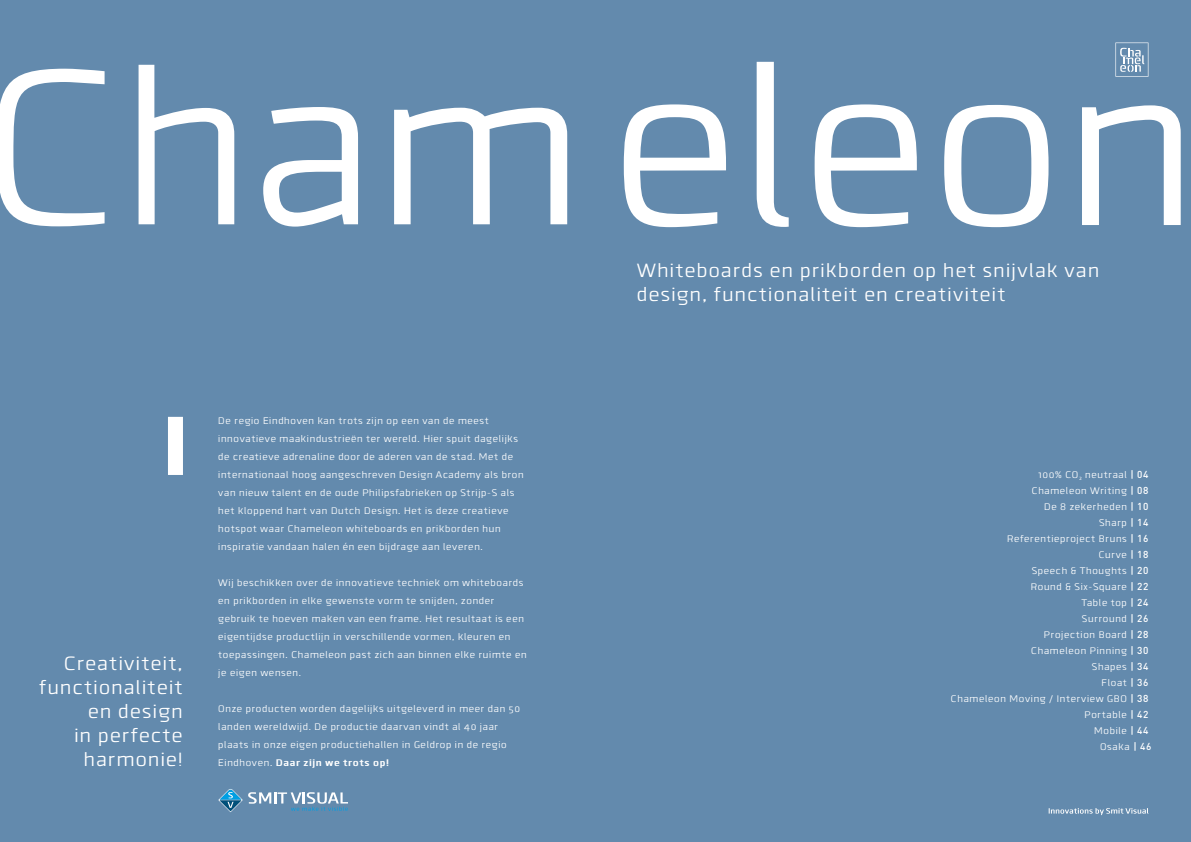
<style>
.page{position:relative;width:1191px;height:842px;background:#fff}
.page>*{position:absolute;margin:0;border:0;box-sizing:border-box;transform-origin:0 0}
.t1{font:300 20px/24px "Clio XS Light";letter-spacing:.05em;color:#fff;text-align:right}
.t2{font:300 10px/16px "Clio XS Light";letter-spacing:.05em;color:#fff}
.t3{font:700 10px "Clio XS Bold";letter-spacing:.05em;color:#fff}
.s1{font-family:"Clio XS Light";font-weight:300}
.s2{font-family:"DIN Pro";font-weight:500}
</style>
<div class="page">
<div style="left:595px;top:0;width:596px;height:842px;background:#638aad"></div>
<div style="left:0;top:0;width:601px;height:842px;background:#638aad"></div>
<div style="left:168px;top:417px;width:15px;height:58px;background:#fff"></div>
<svg style="left:218px;top:789px;width:130px;height:23px"></svg>
<svg style="left:0;top:65px;width:567px;height:162px"></svg>
<svg style="left:624px;top:62px;width:556px;height:165px"></svg>
<svg style="left:1048px;top:808px;width:100px;height:7px"></svg>
<svg style="left:1115px;top:43px;width:33px;height:34px"></svg>
<h1 class="t1" style="left:39px;top:652px;width:145px">Creativiteit, functionaliteit en design<br>in perfecte harmonie!</h1>
<p class="t2" style="left:218px;top:412px;width:307px;line-height:18px">De regio Eindhoven kan trots zijn op een van de meest innovatieve maakindustrieën ter wereld. Hier spuit dagelijks de creatieve adrenaline door de aderen van de stad. Met de internationaal hoog aangeschreven Design Academy als bron van nieuw talent en de oude Philipsfabrieken op Strijp-S als het kloppend hart van Dutch Design. Het is deze creatieve hotspot waar Chameleon whiteboards en prikborden hun inspiratie vandaan halen én een bijdrage aan leveren.</p>
<p class="t2" style="left:218px;top:574px;width:310px;line-height:18px">Wij beschikken over de innovatieve techniek om whiteboards en prikborden in elke gewenste vorm te snijden, zonder gebruik te hoeven maken van een frame. Het resultaat is een eigentijdse productlijn in verschillende vormen, kleuren en toepassingen. Chameleon past zich aan binnen elke ruimte en je eigen wensen.</p>
<p class="t2" style="left:218px;top:700px;width:303px;line-height:18px">Onze producten worden dagelijks uitgeleverd in meer dan 50 landen wereldwijd. De productie daarvan vindt al 40 jaar plaats in onze eigen productiehallen in Geldrop in de regio</p>
<p class="t3" style="left:218px;top:757px;width:172px"><span class="s1">Eindhoven.</span> Daar zijn we trots op!</p>
<h1 class="t1" style="left:637px;top:258px;width:464px;text-align:left">Whiteboards en prikborden op het snijvlak van design, functionaliteit en creativiteit</h1>
<p class="t2" style="left:951px;top:467px;width:202px;text-align:right">100% CO<sub>2</sub> neutraal <span class="s2">| 04<br></span>Chameleon Writing <span class="s2">| 08<br></span>De 8 zekerheden <span class="s2">| 10<br></span>Sharp <span class="s2">| 14<br></span>Referentieproject Bruns <span class="s2">| 16<br></span>Curve <span class="s2">| 18<br></span>Speech &amp; Thoughts <span class="s2">| 20<br></span>Round &amp; Six-Square <span class="s2">| 22<br></span>Table top <span class="s2">| 24<br></span>Surround <span class="s2">| 26<br></span>Projection Board <span class="s2">| 28<br></span>Chameleon Pinning <span class="s2">| 30<br></span>Shapes <span class="s2">| 34<br></span>Float <span class="s2">| 36<br></span>Chameleon Moving / Interview GBO <span class="s2">| 38<br></span>Portable <span class="s2">| 42<br></span>Mobile <span class="s2">| 44<br></span>Osaka <span class="s2">| 46</span></p>
</div>
